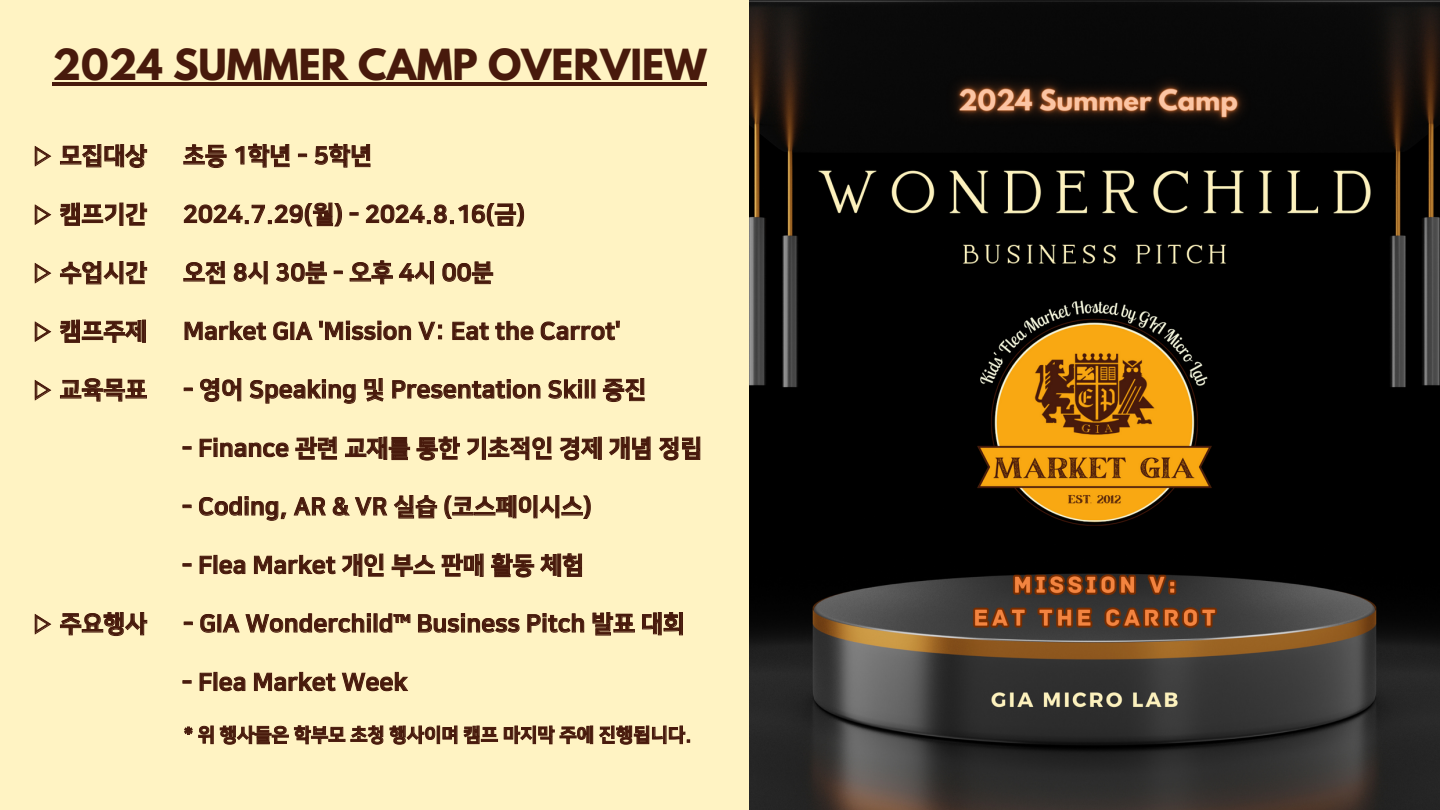
<style>
.page{position:relative;width:1440px;height:810px;background:#fff3c3}
.page>*{position:absolute;margin:0;border:0;box-sizing:border-box;transform-origin:0 0}
.t1{font:700 38px "League Spartan";color:#481a0c}
.t2{font:24px "Nanum Square EB";color:#481a0c}
.t3{font:19px "Nanum Square EB";color:#481a0c}
</style>
<div class="page">
<img style="left:749px;top:0;width:691px;height:810px">
<hr style="left:52px;top:82px;width:655px;height:4px;background:#481a0c">
<svg style="left:34px;top:146px;width:18px;height:21px"></svg>
<svg style="left:60px;top:144px;width:88px;height:24px"></svg>
<svg style="left:183px;top:143px;width:188px;height:25px"></svg>
<svg style="left:34px;top:204px;width:18px;height:21px"></svg>
<svg style="left:60px;top:202px;width:88px;height:24px"></svg>
<svg style="left:183px;top:202px;width:342px;height:25px"></svg>
<svg style="left:34px;top:263px;width:18px;height:21px"></svg>
<svg style="left:60px;top:261px;width:88px;height:24px"></svg>
<svg style="left:183px;top:260px;width:311px;height:25px"></svg>
<svg style="left:34px;top:319px;width:112px;height:24px"></svg>
<svg style="left:184px;top:320px;width:436px;height:21px"></svg>
<svg style="left:34px;top:378px;width:113px;height:24px"></svg>
<svg style="left:183px;top:378px;width:462px;height:26px"></svg>
<svg style="left:182px;top:436px;width:519px;height:25px"></svg>
<svg style="left:182px;top:495px;width:409px;height:26px"></svg>
<svg style="left:182px;top:553px;width:401px;height:25px"></svg>
<svg style="left:34px;top:612px;width:114px;height:25px"></svg>
<svg style="left:183px;top:612px;width:500px;height:24px"></svg>
<svg style="left:182px;top:671px;width:226px;height:21px"></svg>
<svg style="left:184px;top:725px;width:507px;height:20px"></svg>
<h1 class="t1" style="left:52px;top:46px;width:656px">2024 SUMMER CAMP OVERVIEW</h1>
<p class="t2" style="left:32px;top:143px;width:117px">▷ 모집대상</p>
<p class="t2" style="left:183px;top:143px;width:191px">초등 1학년 - 5학년</p>
<p class="t2" style="left:32px;top:202px;width:117px">▷ 캠프기간</p>
<p class="t2" style="left:183px;top:202px;width:343px">2024.7.29(월) - 2024.8.16(금)</p>
<p class="t2" style="left:32px;top:260px;width:117px">▷ 수업시간</p>
<p class="t2" style="left:183px;top:260px;width:312px">오전 8시 30분 - 오후 4시 00분</p>
<p class="t2" style="left:32px;top:319px;width:117px">▷ 캠프주제</p>
<p class="t2" style="left:183px;top:319px;width:439px">Market GIA 'Mission V: Eat the Carrot'</p>
<p class="t2" style="left:32px;top:377px;width:117px">▷ 교육목표</p>
<p class="t2" style="left:183px;top:377px;width:465px">- 영어 Speaking 및 Presentation Skill 증진</p>
<p class="t2" style="left:182px;top:436px;width:522px">- Finance 관련 교재를 통한 기초적인 경제 개념 정립</p>
<p class="t2" style="left:182px;top:494px;width:411px">- Coding, AR &amp; VR 실습 (코스페이시스)</p>
<p class="t2" style="left:182px;top:553px;width:404px">- Flea Market 개인 부스 판매 활동 체험</p>
<p class="t2" style="left:32px;top:611px;width:117px">▷ 주요행사</p>
<p class="t2" style="left:183px;top:611px;width:503px">- GIA Wonderchild™ Business Pitch 발표 대회</p>
<p class="t2" style="left:182px;top:670px;width:227px">- Flea Market Week</p>
<p class="t3" style="left:184px;top:725px;width:509px">* 위 행사들은 학부모 초청 행사이며 캠프 마지막 주에 진행됩니다.</p>
</div>
